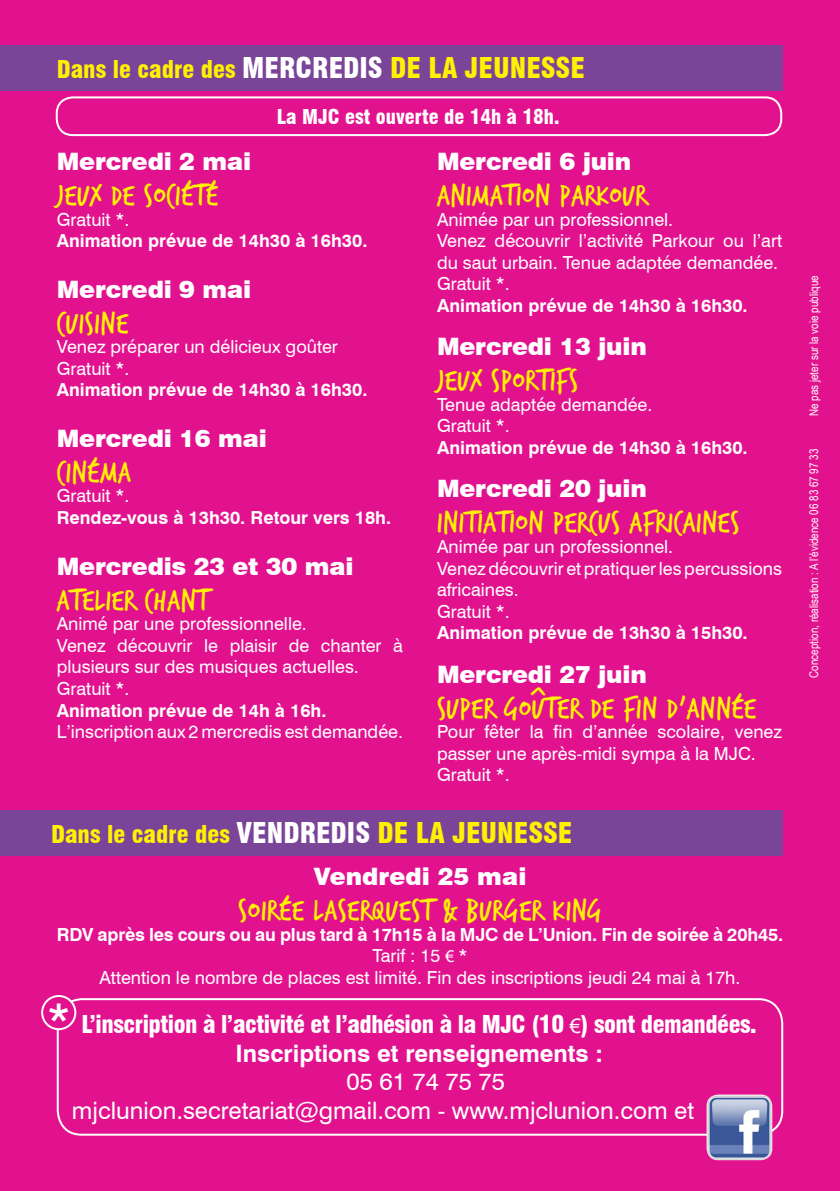
<style>
.page{position:relative;width:840px;height:1191px;background:#fff}
.page>*{position:absolute;margin:0;border:0;box-sizing:border-box;transform-origin:0 0}
.t1{font:48px "Swiss 721 BT";color:#fff}
.t2{font:32px "Trash Hand";letter-spacing:.02em;color:#fff101}
.t3{font:900 24px "Swiss 721 BT";letter-spacing:-.01em;color:#fff}
.t4{font:900 condensed 24px "Swiss 721 BT";color:#fff101}
.t5{font:900 condensed 24px "Swiss 721 BT";letter-spacing:-.02em;color:#fff}
.t6{font:24px "Swiss 721 BT";color:#fff}
.t7{font:700 24px "Swiss 721 BT";color:#fff}
.t8{font:900 condensed 20px "Swiss 721 BT";color:#fff}
.t9{font:18px/21.6px "Swiss 721 BT";color:#fff}
.t10{font:700 18px "Swiss 721 BT";color:#fff}
.t11{font:12px "Arial Narrow";color:#fff}
.s1{font-size:28px;color:#fff}
.s2{font-size:28px}
.s3{font-family:"Myriad Pro"}
.s4{font-family:"Arial";font-weight:400;font-stretch:normal;font-size:20px}
</style>
<div class="page">
<div style="left:0;top:0;width:839px;height:1191px;background:#e2128e"></div>
<div style="left:0;top:45px;width:781px;height:46px;background:#7a4498"></div>
<div style="left:0;top:810px;width:781px;height:45px;background:#7a4498"></div>
<div style="left:57px;top:998px;width:725px;height:137px;border:2px solid #fff;border-radius:24px"></div>
<img style="left:706px;top:1094px;width:65px;height:66px">
<div style="left:42px;top:996px;width:33px;height:33px;background:#e2128e;border-radius:50%"></div>
<div style="left:41px;top:995px;width:35px;height:35px;border:2px solid #fff;border-radius:50%"></div>
<div style="left:56px;top:96px;width:725px;height:40px;border:2px solid #fff;border-radius:16px"></div>
<p class="t4" style="left:57px;top:55px;width:529px">Dans le cadre des <span class="s1">MERCREDIS</span> <span class="s2">DE LA JEUNESSE</span></p>
<p class="t8" style="left:277px;top:105px;width:284px">La MJC est ouverte de 14h à 18h.</p>
<p class="t3" style="left:57px;top:147px;width:196px">Mercredi 2 mai</p>
<p class="t2" style="left:57px;top:180px;width:163px">JEUX DE SOCIÉTÉ</p>
<p class="t9" style="left:57px;top:208px;width:74px">Gratuit *.</p>
<p class="t10" style="left:57px;top:230px;width:312px">Animation prévue de 14h30 à 16h30.</p>
<p class="t3" style="left:57px;top:274px;width:196px">Mercredi 9 mai</p>
<p class="t2" style="left:57px;top:307px;width:73px">CUISINE</p>
<p class="t9" style="left:57px;top:336px;width:282px">Venez préparer un délicieux goûter</p>
<p class="t9" style="left:57px;top:357px;width:74px">Gratuit *.</p>
<p class="t10" style="left:57px;top:379px;width:312px">Animation prévue de 14h30 à 16h30.</p>
<p class="t3" style="left:57px;top:424px;width:211px">Mercredi 16 mai</p>
<p class="t2" style="left:57px;top:456px;width:75px">CINÉMA</p>
<p class="t9" style="left:57px;top:485px;width:74px">Gratuit *.</p>
<p class="t10" style="left:57px;top:507px;width:336px">Rendez-vous à 13h30. Retour vers 18h.</p>
<p class="t3" style="left:57px;top:551px;width:298px">Mercredis 23 et 30 mai</p>
<p class="t2" style="left:57px;top:584px;width:153px">ATELIER CHANT</p>
<p class="t9" style="left:57px;top:613px;width:251px">Animé par une professionnelle.</p>
<p class="t9" style="left:57px;top:634px;width:347px">Venez découvrir le plaisir de chanter à plusieurs sur des musiques actuelles.</p>
<p class="t9" style="left:57px;top:677px;width:74px">Gratuit *.</p>
<p class="t10" style="left:57px;top:699px;width:271px">Animation prévue de 14h à 16h.</p>
<p class="t9" style="left:57px;top:721px;width:347px">L’inscription aux 2 mercredis est demandée.</p>
<p class="t3" style="left:437px;top:147px;width:195px">Mercredi 6 juin</p>
<p class="t2" style="left:437px;top:180px;width:211px">ANIMATION PARKOUR</p>
<p class="t9" style="left:437px;top:208px;width:237px">Animée par un professionnel.</p>
<p class="t9" style="left:437px;top:230px;width:346px">Venez découvrir l’activité Parkour ou l’art du saut urbain. Tenue adaptée demandée.</p>
<p class="t9" style="left:437px;top:273px;width:74px">Gratuit *.</p>
<p class="t10" style="left:437px;top:295px;width:312px">Animation prévue de 14h30 à 16h30.</p>
<p class="t3" style="left:437px;top:332px;width:211px">Mercredi 13 juin</p>
<p class="t2" style="left:437px;top:365px;width:142px">JEUX SPORTIFS</p>
<p class="t9" style="left:437px;top:393px;width:217px">Tenue adaptée demandée.</p>
<p class="t9" style="left:437px;top:415px;width:74px">Gratuit *.</p>
<p class="t10" style="left:437px;top:437px;width:312px">Animation prévue de 14h30 à 16h30.</p>
<p class="t3" style="left:437px;top:474px;width:211px">Mercredi 20 juin</p>
<p class="t2" style="left:437px;top:507px;width:303px">INITIATION PERCUS AFRICAINES</p>
<p class="t9" style="left:437px;top:535px;width:237px">Animée par un professionnel.</p>
<p class="t9" style="left:437px;top:557px;width:346px">Venez découvrir et pratiquer les percussions africaines.</p>
<p class="t9" style="left:437px;top:600px;width:74px">Gratuit *.</p>
<p class="t10" style="left:437px;top:622px;width:312px">Animation prévue de 13h30 à 15h30.</p>
<p class="t3" style="left:437px;top:659px;width:211px">Mercredi 27 juin</p>
<p class="t2" style="left:437px;top:692px;width:320px">SUPER GOUTER DE FIN D’ANNÉE</p>
<p class="t9" style="left:437px;top:721px;width:346px">Pour fêter la fin d’année scolaire, venez passer une après-midi sympa à la MJC.</p>
<p class="t9" style="left:437px;top:764px;width:74px">Gratuit *.</p>
<p class="t4" style="left:51px;top:820px;width:522px">Dans le cadre des <span class="s1">VENDREDIS</span> <span class="s2">DE LA JEUNESSE</span></p>
<p class="t3" style="left:313px;top:862px;width:214px">Vendredi 25 mai</p>
<p class="t2" style="left:238px;top:895px;width:365px">SOIRÉE LASERQUEST &amp; BURGER KING</p>
<p class="t10" style="left:57px;top:923px;width:727px">RDV après les cours ou au plus tard à 17h15 à la MJC de L’Union. Fin de soirée à 20h45.</p>
<p class="t9" style="left:372px;top:945px;width:96px">Tarif : 15 <span class="s3">€</span> *</p>
<p class="t9" style="left:99px;top:966px;width:642px">Attention le nombre de places est limité. Fin des inscriptions jeudi 24 mai à 17h.</p>
<p class="t1" style="left:47px;top:991px;width:25px">*</p>
<p class="t5" style="left:81px;top:1009px;width:676px">L’inscription à l’activité et l’adhésion à la MJC (10 <span class="s4">€</span>) sont demandées.</p>
<p class="t7" style="left:235px;top:1038px;width:368px">Inscriptions et renseignements :</p>
<p class="t6" style="left:346px;top:1067px;width:160px">05 61 74 75 75</p>
<p class="t6" style="left:72px;top:1096px;width:623px">mjclunion.secretariat@gmail.com - www.mjclunion.com et</p>
<p class="t11" style="left:804px;top:416px;width:142px;rotate:-90deg">Ne pas jeter sur la voie publique</p>
<p class="t11" style="left:804px;top:677px;width:230px;rotate:-90deg">Conception, réalisation : A l’évidence 06 83 67 97 33</p>
</div>
